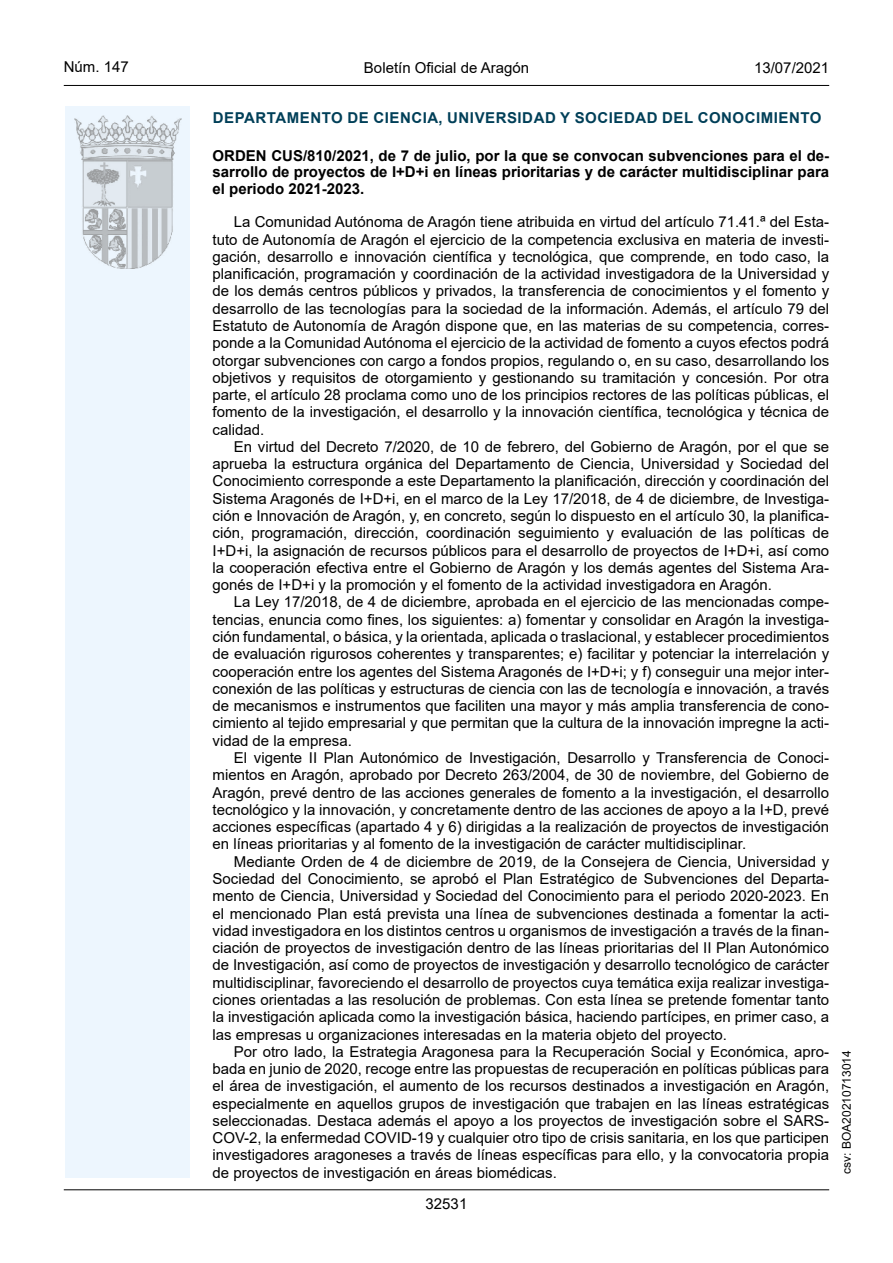
<style>
.page{position:relative;width:893px;height:1263px;background:#fff}
.page>*{position:absolute;margin:0;border:0;box-sizing:border-box;transform-origin:0 0}
.inicio_de_parrafo{font:15px/17.2px "Arial";color:#000;text-align:justify}
.Titulo_text{font:700 15px/16.5px "Arial";color:#000;text-align:justify}
.emisor_text{font:700 15px "Arial";letter-spacing:.035em;color:#003f58}
.estilo_head-c{font:15px "Arial";color:#000}
.estilo_head-d{font:15px "Arial MT2";color:#000}
.estilo_head-i{font:15px "Arial MT2";color:#000}
.numero_pagina{font:15px "Arial MT2";color:#000}
.estilo_head-i-2{font:12px "Arial MT2";color:#000}
</style>
<div class="page">
<div style="left:65px;top:106px;width:125px;height:1072px;background:#edf6fe"></div>
<img style="left:75px;top:115px;width:106px;height:153px">
<hr style="left:64px;top:85px;width:765px;height:1px;background:#000">
<hr style="left:64px;top:1189px;width:765px;height:1px;background:#000">
<p class="estilo_head-i" style="left:64px;top:57px;width:67px">Núm. 147</p>
<p class="estilo_head-c" style="left:364px;top:57px;width:167px">Boletín Oficial de Aragón</p>
<p class="estilo_head-d" style="left:754px;top:57px;width:77px">13/07/2021</p>
<h5 class="emisor_text" style="left:213px;top:107px;width:610px">DEPARTAMENTO DE CIENCIA, UNIVERSIDAD Y SOCIEDAD DEL CONOCIMIENTO</h5>
<p class="Titulo_text" style="left:213px;top:147px;width:618px">ORDEN CUS/810/2021, de 7 de julio, por la que se convocan subvenciones para el de&shy;sarrollo de proyectos de I+D+i en líneas prioritarias y de carácter multidisciplinar para el periodo 2021-2023.</p>
<p class="inicio_de_parrafo" style="left:213px;top:213px;width:618px;text-indent:21px">La Comunidad Autónoma de Aragón tiene atribuida en virtud del artículo 71.41.ª del Esta&shy;tuto de Autonomía de Aragón el ejercicio de la competencia exclusiva en materia de investi&shy;gación, desarrollo e innovación científica y tecnológica, que comprende, en todo caso, la planificación, programación y coordinación de la actividad investigadora de la Universidad y de los demás centros públicos y privados, la transferencia de conocimientos y el fomento y desarrollo de las tecnologías para la sociedad de la información. Además, el artículo 79 del Estatuto de Autonomía de Aragón dispone que, en las materias de su competencia, corres&shy;ponde a la Comunidad Autónoma el ejercicio de la actividad de fomento a cuyos efectos podrá otorgar subvenciones con cargo a fondos propios, regulando o, en su caso, desarrollando los objetivos y requisitos de otorgamiento y gestionando su tramitación y concesión. Por otra parte, el artículo 28 proclama como uno de los principios rectores de las políticas públicas, el fomento de la investigación, el desarrollo y la innovación científica, tecnológica y técnica de calidad.</p>
<p class="inicio_de_parrafo" style="left:213px;top:438px;width:618px;text-indent:21px">En virtud del Decreto 7/2020, de 10 de febrero, del Gobierno de Aragón, por el que se aprueba la estructura orgánica del Departamento de Ciencia, Universidad y Sociedad del Conocimiento corresponde a este Departamento la planificación, dirección y coordinación del Sistema Aragonés de I+D+i, en el marco de la Ley 17/2018, de 4 de diciembre, de Investiga&shy;ción e Innovación de Aragón, y, en concreto, según lo dispuesto en el artículo 30, la planifica&shy;ción, programación, dirección, coordinación seguimiento y evaluación de las políticas de I+D+i, la asignación de recursos públicos para el desarrollo de proyectos de I+D+i, así como la cooperación efectiva entre el Gobierno de Aragón y los demás agentes del Sistema Ara&shy;gonés de I+D+i y la promoción y el fomento de la actividad investigadora en Aragón.</p>
<p class="inicio_de_parrafo" style="left:213px;top:593px;width:618px;text-indent:21px">La Ley 17/2018, de 4 de diciembre, aprobada en el ejercicio de las mencionadas compe&shy;tencias, enuncia como fines, los siguientes: a) fomentar y consolidar en Aragón la investiga&shy;ción fundamental, o básica, y la orientada, aplicada o traslacional, y establecer procedimientos de evaluación rigurosos coherentes y transparentes; e) facilitar y potenciar la interrelación y cooperación entre los agentes del Sistema Aragonés de I+D+i; y f) conseguir una mejor inter&shy;conexión de las políticas y estructuras de ciencia con las de tecnología e innovación, a través de mecanismos e instrumentos que faciliten una mayor y más amplia transferencia de cono&shy;cimiento al tejido empresarial y que permitan que la cultura de la innovación impregne la acti&shy;vidad de la empresa.</p>
<p class="inicio_de_parrafo" style="left:213px;top:749px;width:618px;text-indent:21px">El vigente II Plan Autonómico de Investigación, Desarrollo y Transferencia de Conoci&shy;mientos en Aragón, aprobado por Decreto 263/2004, de 30 de noviembre, del Gobierno de Aragón, prevé dentro de las acciones generales de fomento a la investigación, el desarrollo tecnológico y la innovación, y concretamente dentro de las acciones de apoyo a la I+D, prevé acciones específicas (apartado 4 y 6) dirigidas a la realización de proyectos de investigación en líneas prioritarias y al fomento de la investigación de carácter multidisciplinar.</p>
<p class="inicio_de_parrafo" style="left:213px;top:853px;width:618px;text-indent:21px">Mediante Orden de 4 de diciembre de 2019, de la Consejera de Ciencia, Universidad y Sociedad del Conocimiento, se aprobó el Plan Estratégico de Subvenciones del Departa&shy;mento de Ciencia, Universidad y Sociedad del Conocimiento para el periodo 2020-2023. En el mencionado Plan está prevista una línea de subvenciones destinada a fomentar la acti&shy;vidad investigadora en los distintos centros u organismos de investigación a través de la finan&shy;ciación de proyectos de investigación dentro de las líneas prioritarias del II Plan Autonómico de Investigación, así como de proyectos de investigación y desarrollo tecnológico de carácter multidisciplinar, favoreciendo el desarrollo de proyectos cuya temática exija realizar investiga&shy;ciones orientadas a las resolución de problemas. Con esta línea se pretende fomentar tanto la investigación aplicada como la investigación básica, haciendo partícipes, en primer caso, a las empresas u organizaciones interesadas en la materia objeto del proyecto.</p>
<p class="inicio_de_parrafo" style="left:213px;top:1043px;width:618px;text-indent:21px">Por otro lado, la Estrategia Aragonesa para la Recuperación Social y Económica, apro&shy;bada en junio de 2020, recoge entre las propuestas de recuperación en políticas públicas para el área de investigación, el aumento de los recursos destinados a investigación en Aragón, especialmente en aquellos grupos de investigación que trabajen en las líneas estratégicas seleccionadas. Destaca además el apoyo a los proyectos de investigación sobre el SARS-COV-2, la enfermedad COVID-19 y cualquier otro tipo de crisis sanitaria, en los que participen investigadores aragoneses a través de líneas específicas para ello, y la convocatoria propia de proyectos de investigación en áreas biomédicas.</p>
<p class="numero_pagina" style="left:426px;top:1193px;width:43px">32531</p>
<p class="estilo_head-i-2" style="left:838px;top:1174px;width:125px;rotate:-90deg">csv: BOA20210713014</p>
</div>
